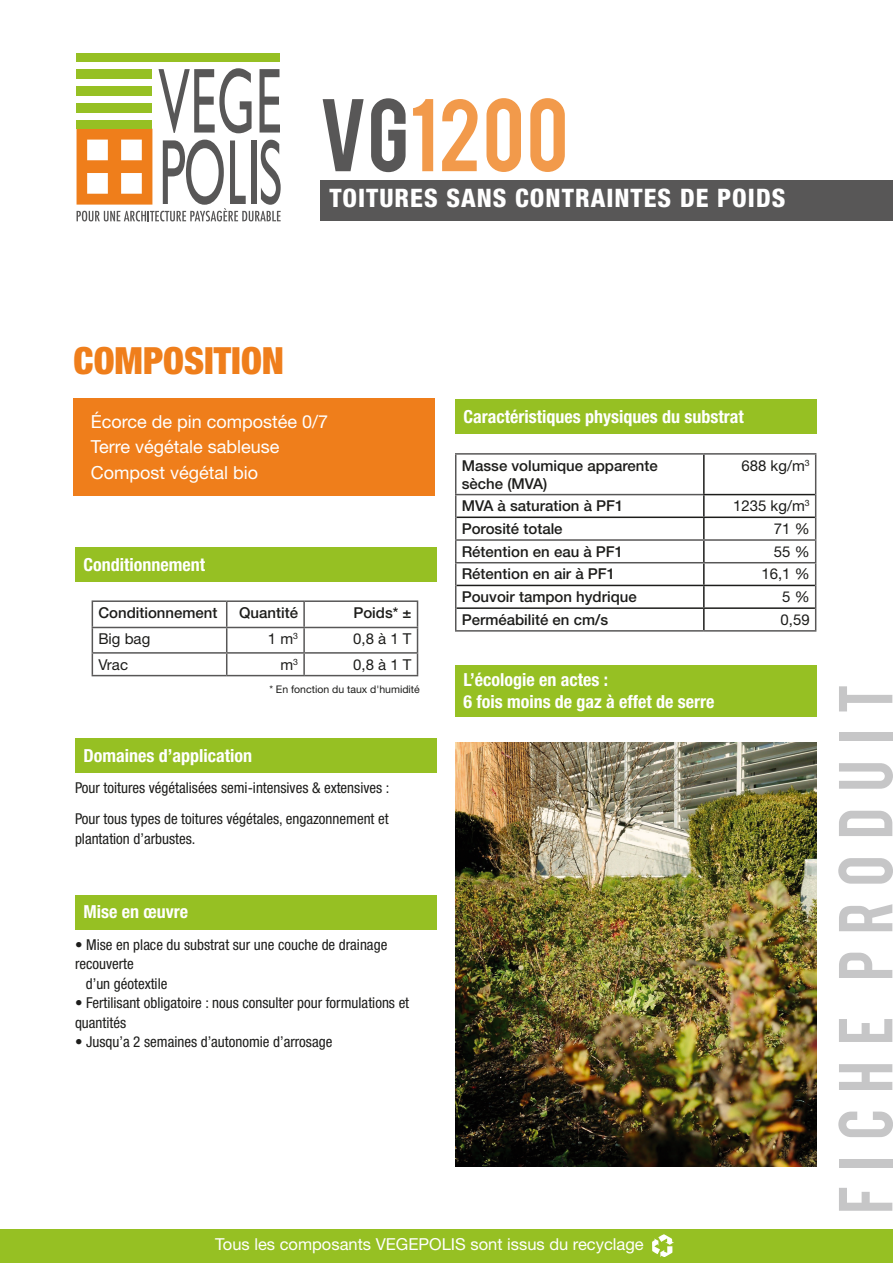
<style>
.page{position:relative;width:893px;height:1263px;background:#fff}
.page>*{position:absolute;margin:0;border:0;box-sizing:border-box;transform-origin:0 0}
.TITRE_FICHE{font:81px "Bebas";letter-spacing:.02em;color:#f29a4b}
.t1{font:60px "Bebas";letter-spacing:.27em;color:#c6c6c7}
.t2{font:900 condensed 37.5px "Helvetica Neue LT Std";color:#ef7e1b}
.SOUS_TITRE{font:800 condensed 25.5px "Helvetica Neue LT Std";letter-spacing:.04em;color:#fff}
.Titre_fond_vert{font:700 condensed 18px "Helvetica Neue LT Std";color:#fff}
.t3{font:18px "Helvetica Neue LT Std";color:#fff}
.Texte_courant{font:16.5px "Helvetica Neue LT Std";color:#fff}
.Mise_en_œuvre{font:condensed 15px/19.5px "Helvetica Neue LT Std";color:#1d1d1b}
.t4{font:500 15px/18px "Helvetica Neue LT Std";color:#1d1d1b}
.t5{font:15px "Helvetica Neue LT Std";color:#1d1d1b}
.t6{font:10.5px "Helvetica Neue LT Std";color:#1d1d1b}
.s1{color:#585757}
</style>
<div class="page">
<div style="left:0;top:1229px;width:893px;height:34px;background:#96c023"></div>
<div style="left:77px;top:53px;width:203px;height:9px;background:#96c023"></div>
<svg style="left:77px;top:68px;width:204px;height:153px"></svg>
<svg style="left:652px;top:1234px;width:22px;height:23px"></svg>
<img style="left:455px;top:742px;width:361px;height:424px">
<div style="left:74px;top:398px;width:361px;height:98px;background:#ef7e1b"></div>
<hr style="left:703px;top:455px;width:2px;height:39px;background:#1d1d1b">
<hr style="left:703px;top:494px;width:112px;height:1px;background:#1d1d1b">
<hr style="left:703px;top:495px;width:2px;height:21px;background:#1d1d1b">
<hr style="left:456px;top:516px;width:248px;height:2px;background:#1d1d1b">
<hr style="left:704px;top:516px;width:111px;height:2px;background:#1d1d1b">
<hr style="left:703px;top:518px;width:2px;height:21px;background:#1d1d1b">
<hr style="left:703px;top:541px;width:2px;height:21px;background:#1d1d1b">
<hr style="left:703px;top:563px;width:2px;height:22px;background:#1d1d1b">
<hr style="left:456px;top:585px;width:248px;height:1px;background:#1d1d1b">
<hr style="left:704px;top:585px;width:111px;height:1px;background:#1d1d1b">
<hr style="left:703px;top:586px;width:2px;height:21px;background:#1d1d1b">
<hr style="left:456px;top:607px;width:248px;height:2px;background:#1d1d1b">
<hr style="left:704px;top:607px;width:111px;height:2px;background:#1d1d1b">
<hr style="left:703px;top:609px;width:2px;height:21px;background:#1d1d1b">
<hr style="left:455px;top:494px;width:248px;height:1px;background:#585757">
<hr style="left:455px;top:453px;width:249px;height:2px;background:#585757">
<hr style="left:455px;top:455px;width:1px;height:39px;background:#585757">
<hr style="left:704px;top:453px;width:112px;height:2px;background:#585757">
<hr style="left:815px;top:455px;width:1px;height:40px;background:#585757">
<hr style="left:455px;top:539px;width:249px;height:2px;background:#585757">
<hr style="left:704px;top:539px;width:112px;height:2px;background:#585757">
<hr style="left:455px;top:562px;width:249px;height:1px;background:#585757">
<hr style="left:704px;top:562px;width:112px;height:1px;background:#585757">
<svg style="left:455px;top:495px;width:1px;height:135px"></svg>
<svg style="left:815px;top:495px;width:1px;height:135px"></svg>
<hr style="left:455px;top:630px;width:249px;height:2px;background:#585757">
<hr style="left:704px;top:630px;width:112px;height:2px;background:#585757">
<hr style="left:92px;top:600px;width:135px;height:2px;background:#585757">
<hr style="left:227px;top:600px;width:77px;height:2px;background:#585757">
<hr style="left:304px;top:600px;width:114px;height:2px;background:#585757">
<hr style="left:303px;top:602px;width:2px;height:25px;background:#585757">
<hr style="left:92px;top:627px;width:135px;height:1px;background:#585757">
<hr style="left:227px;top:627px;width:77px;height:1px;background:#585757">
<hr style="left:304px;top:627px;width:114px;height:1px;background:#585757">
<hr style="left:303px;top:628px;width:2px;height:24px;background:#585757">
<hr style="left:92px;top:652px;width:135px;height:2px;background:#585757">
<svg style="left:92px;top:602px;width:1px;height:73px"></svg>
<hr style="left:227px;top:652px;width:77px;height:2px;background:#585757">
<svg style="left:226px;top:602px;width:1px;height:73px"></svg>
<hr style="left:304px;top:652px;width:114px;height:2px;background:#585757">
<hr style="left:303px;top:654px;width:2px;height:21px;background:#585757">
<svg style="left:417px;top:602px;width:1px;height:73px"></svg>
<hr style="left:92px;top:675px;width:135px;height:1px;background:#585757">
<hr style="left:227px;top:675px;width:77px;height:1px;background:#585757">
<hr style="left:304px;top:675px;width:114px;height:1px;background:#585757">
<div style="left:455px;top:399px;width:361px;height:35px;background:#96c023"></div>
<div style="left:75px;top:547px;width:361px;height:35px;background:#96c023"></div>
<div style="left:75px;top:739px;width:361px;height:34px;background:#96c023"></div>
<div style="left:75px;top:895px;width:361px;height:34px;background:#96c023"></div>
<div style="left:321px;top:181px;width:572px;height:40px;background:#585757"></div>
<div style="left:455px;top:665px;width:361px;height:52px;background:#96c023"></div>
<p class="TITRE_FICHE" style="left:319px;top:76px;width:251px"><span class="s1">VG</span>1200</p>
<p class="SOUS_TITRE" style="left:330px;top:183px;width:457px">TOITURES SANS CONTRAINTES DE POIDS</p>
<p class="t2" style="left:74px;top:338px;width:212px">COMPOSITION</p>
<p class="Titre_fond_vert" style="left:463px;top:406px;width:282px">Caractéristiques physiques du substrat</p>
<p class="t3" style="left:91px;top:411px;width:239px">Écorce de pin compostée 0/7</p>
<p class="t3" style="left:91px;top:436px;width:190px">Terre végétale sableuse</p>
<p class="t3" style="left:91px;top:462px;width:169px">Compost végétal bio</p>
<p class="t4" style="left:462px;top:456px;width:197px">Masse volumique apparente sèche (MVA)</p>
<p class="t5" style="left:741px;top:456px;width:70px">688 kg/m<sup>3</sup></p>
<p class="t4" style="left:462px;top:497px;width:163px">MVA à saturation à PF1</p>
<p class="t5" style="left:733px;top:497px;width:78px">1235 kg/m<sup>3</sup></p>
<p class="t4" style="left:462px;top:519px;width:102px">Porosité totale</p>
<p class="t5" style="left:774px;top:520px;width:37px">71 %</p>
<p class="t4" style="left:462px;top:542px;width:163px">Rétention en eau à PF1</p>
<p class="t5" style="left:774px;top:542px;width:37px">55 %</p>
<p class="t4" style="left:462px;top:565px;width:155px">Rétention en air à PF1</p>
<p class="t5" style="left:761px;top:565px;width:50px">16,1 %</p>
<p class="t4" style="left:462px;top:588px;width:177px">Pouvoir tampon hydrique</p>
<p class="t5" style="left:782px;top:588px;width:29px">5 %</p>
<p class="t4" style="left:462px;top:610px;width:148px">Perméabilité en cm/s</p>
<p class="t5" style="left:780px;top:611px;width:31px">0,59</p>
<p class="Titre_fond_vert" style="left:84px;top:554px;width:123px">Conditionnement</p>
<p class="t4" style="left:98px;top:603px;width:121px">Conditionnement</p>
<p class="t4" style="left:239px;top:603px;width:60px">Quantité</p>
<p class="t4" style="left:353px;top:603px;width:60px">Poids* ±</p>
<p class="t5" style="left:98px;top:630px;width:53px">Big bag</p>
<p class="t5" style="left:268px;top:630px;width:32px">1 m<sup>3</sup></p>
<p class="t5" style="left:353px;top:630px;width:60px">0,8 à 1 T</p>
<p class="t5" style="left:98px;top:655px;width:31px">Vrac</p>
<p class="t5" style="left:280px;top:655px;width:19px">m<sup>3</sup></p>
<p class="t5" style="left:353px;top:655px;width:60px">0,8 à 1 T</p>
<p class="Titre_fond_vert" style="left:463px;top:669px;width:146px">L’écologie en actes :</p>
<p class="Titre_fond_vert" style="left:463px;top:691px;width:253px">6 fois moins de gaz à effet de serre</p>
<p class="t6" style="left:269px;top:683px;width:152px">* En fonction du taux d'humidité</p>
<p class="Titre_fond_vert" style="left:84px;top:745px;width:170px">Domaines d’application</p>
<p class="Mise_en_œuvre" style="left:75px;top:777px;width:316px">Pour toitures végétalisées semi-intensives &amp; extensives :</p>
<p class="Mise_en_œuvre" style="left:75px;top:809px;width:315px">Pour tous types de toitures végétales, engazonnement et plantation d’arbustes.</p>
<p class="Titre_fond_vert" style="left:84px;top:901px;width:106px">Mise en œuvre</p>
<p class="Mise_en_œuvre" style="left:75px;top:935px;width:314px">• Mise en place du substrat sur une couche de drainage</p>
<p class="Mise_en_œuvre" style="left:75px;top:954px;width:60px">recouverte</p>
<p class="Mise_en_œuvre" style="left:86px;top:974px;width:83px">d’un géotextile</p>
<p class="Mise_en_œuvre" style="left:75px;top:993px;width:336px">• Fertilisant obligatoire : nous consulter pour formulations et quantités</p>
<p class="Mise_en_œuvre" style="left:75px;top:1032px;width:259px">• Jusqu’a 2 semaines d’autonomie d’arrosage</p>
<p class="Texte_courant" style="left:215px;top:1234px;width:430px">Tous les composants VEGEPOLIS sont issus du recyclage</p>
<p class="t1" style="left:822px;top:1213px;width:531px;rotate:-90deg">Fiche produit</p>
</div>
